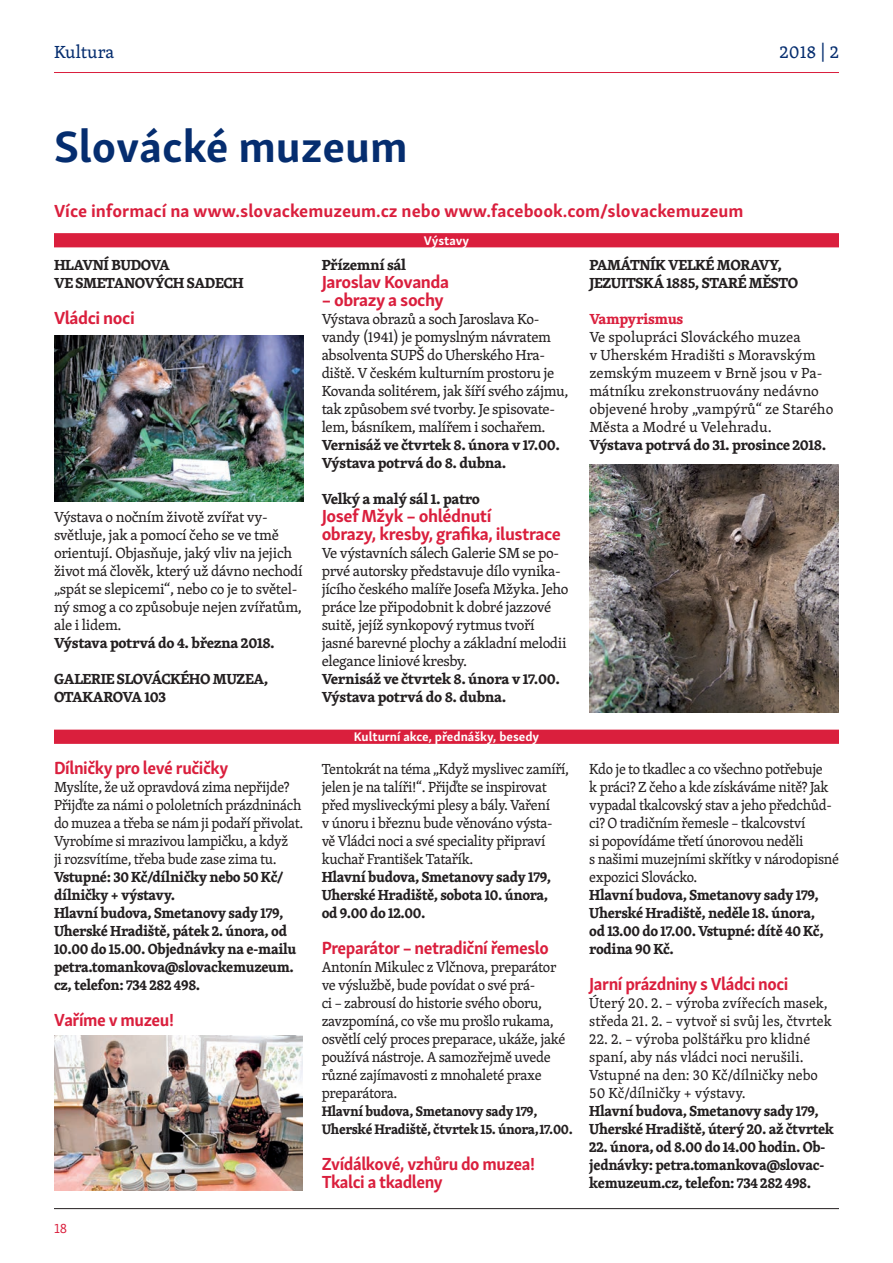
<style>
.page{position:relative;width:893px;height:1263px;background:#fff}
.page>*{position:absolute;margin:0;border:0;box-sizing:border-box;transform-origin:0 0}
.Nadpis{font:700 45px "Skolar Sans Latn";color:#052d6f}
.Podnadpis_červený{font:700 18px "Skolar Sans Latn";letter-spacing:-.025em;color:#da1f3d}
.Podnadpis_červený-2{font:700 18px "Skolar Sans Latn";letter-spacing:-.025em;color:#da1f3d;scale:.96 1}
.Podnadpis_červený-3{font:700 18px "Skolar Sans Latn";color:#da1f3d}
.Zakladni_text{font:700 18px/18px "Skolar Sans Latn";letter-spacing:-.025em;color:#da1f3d;scale:.96 1}
.Název_strany{font:18px "Skolar Latin";color:#052d6f}
.Zakladni_text-2{font:15px/18px "Skolar Latin";letter-spacing:-.025em;color:#231f20}
.Zakladni_text-3{font:15px/18px "Skolar Latin";letter-spacing:-.025em;color:#231f20;scale:.96 1}
.Zakladni_text-4{font:700 15px/18px "Skolar Latin";letter-spacing:-.025em;color:#231f20;scale:.96 1}
.Zakladni_text-5{font:700 15px/18px "Skolar Latin";letter-spacing:-.025em;color:#231f20}
.Zakladni_text-6{font:15px/18px "Skolar Latin";color:#231f20}
.Zakladni_text-7{font:15px/18px "Skolar Latin";color:#231f20;scale:.96 1}
.Zakladni_text-8{font:700 15px "Skolar Latin";letter-spacing:-.025em;color:#da1f3d}
.Zakladni_text-9{font:700 14.25px/18px "Skolar Latin";letter-spacing:-.025em;color:#231f20;scale:.95 1}
.t1{font:13.5px "Skolar Sans Latn";color:#da1f3d}
.zlatá_linka{font:700 12.9px "Skolar Sans Latn";color:#fff}
.s1{font-weight:700}
</style>
<div class="page">
<hr style="left:54px;top:72px;width:785px;height:1px;background:#da1f3d">
<hr style="left:54px;top:1208px;width:785px;height:1px;background:#231f20">
<div style="left:54px;top:233px;width:785px;height:14px;background:#da1f3d"></div>
<div style="left:54px;top:730px;width:785px;height:14px;background:#da1f3d"></div>
<img style="left:54px;top:335px;width:250px;height:166px">
<img style="left:54px;top:1035px;width:249px;height:156px">
<img style="left:589px;top:465px;width:250px;height:248px">
<p class="Název_strany" style="left:54px;top:38px;width:62px">Kultura</p>
<p class="Název_strany" style="left:779px;top:38px;width:61px">2018 | 2</p>
<p class="Nadpis" style="left:54px;top:110px;width:355px">Slovácké muzeum</p>
<p class="Podnadpis_červený-3" style="left:54px;top:196px;width:691px">Více informací na www.slovackemuzeum.cz nebo www.facebook.com/slovackemuzeum</p>
<p class="zlatá_linka" style="left:424px;top:230px;width:47px">Výstavy</p>
<p class="Zakladni_text-5" style="left:54px;top:255px;width:191px">HLAVNÍ BUDOVA<br>VE SMETANOVÝCH SADECH</p>
<p class="Podnadpis_červený" style="left:54px;top:303px;width:82px">Vládci noci</p>
<p class="Zakladni_text-2" style="left:54px;top:508px;width:250px">Výstava o nočním životě zvířat vy&shy;světluje, jak a pomocí čeho se ve tmě orientují. Objasňuje, jaký vliv na jejich život má člověk, který už dávno nechodí „spát se slepicemi“, nebo co je to světel&shy;ný smog a co způsobuje nejen zvířatům, ale i lidem.</p>
<p class="Zakladni_text-5" style="left:54px;top:633px;width:222px">Výstava potrvá do 4. března 2018.</p>
<p class="Zakladni_text-5" style="left:54px;top:669px;width:216px">GALERIE SLOVÁCKÉHO MUZEA,<br>OTAKAROVA 103</p>
<p class="Podnadpis_červený-2" style="left:54px;top:753px;width:183px">Dílničky pro levé ručičky</p>
<p class="Zakladni_text-3" style="left:54px;top:778px;width:261px">Myslíte, že už opravdová zima nepřijde?<br>Přijďte za námi o pololetních prázdninách do muzea a třeba se nám ji podaří přivolat.<br>Vyrobíme si mrazivou lampičku, a když<br>ji rozsvítíme, třeba bude zase zima tu.<br><span class="s1">Vstupné: 30 Kč/dílničky nebo 50 Kč/ dílničky + výstavy.</span></p>
<p class="Zakladni_text-4" style="left:54px;top:903px;width:254px">Hlavní budova, Smetanovy sady 179, Uherské Hradiště, pátek 2. února, od 10.00 do 15.00. Objednávky na e-mailu petra.tomankova@slovackemuzeum. cz, telefon: 734 282 498.</p>
<p class="Podnadpis_červený-2" style="left:54px;top:1005px;width:126px">Vaříme v muzeu!</p>
<p class="t1" style="left:54px;top:1218px;width:15px">18</p>
<p class="Zakladni_text-5" style="left:322px;top:255px;width:86px">Přízemní sál</p>
<p class="Podnadpis_červený" style="left:322px;top:267px;width:129px">Jaroslav Kovanda</p>
<p class="Podnadpis_červený" style="left:322px;top:285px;width:124px">– obrazy a sochy</p>
<p class="Zakladni_text-2" style="left:322px;top:310px;width:248px">Výstava obrazů a soch Jaroslava Ko&shy;vandy (1941) je pomyslným návratem absolventa SUPŠ do Uherského Hra&shy;diště. V českém kulturním prostoru je Kovanda solitérem, jak šíří svého zájmu, tak způsobem své tvorby. Je spisovate&shy;lem, básníkem, malířem i sochařem.</p>
<p class="Zakladni_text-5" style="left:322px;top:435px;width:240px">Vernisáž ve čtvrtek 8. února v 17.00.<br>Výstava potrvá do 8. dubna.</p>
<p class="Zakladni_text-5" style="left:322px;top:489px;width:160px">Velký a malý sál 1. patro</p>
<p class="Podnadpis_červený" style="left:322px;top:501px;width:171px">Josef Mžyk – ohlédnutí</p>
<p class="Podnadpis_červený" style="left:322px;top:519px;width:241px">obrazy, kresby, grafika, ilustrace</p>
<p class="Zakladni_text-2" style="left:322px;top:544px;width:248px">Ve výstavních sálech Galerie SM se po&shy;prvé autorsky představuje dílo vynika&shy;jícího českého malíře Josefa Mžyka. Jeho práce lze připodobnit k dobré jazzové suitě, jejíž synkopový rytmus tvoří jasné barevné plochy a základní melodii elegance liniové kresby.</p>
<p class="Zakladni_text-5" style="left:322px;top:669px;width:240px">Vernisáž ve čtvrtek 8. února v 17.00.<br>Výstava potrvá do 8. dubna.</p>
<p class="zlatá_linka" style="left:354px;top:726px;width:187px">Kulturní akce, přednášky, besedy</p>
<p class="Zakladni_text-3" style="left:322px;top:760px;width:259px">Tentokrát na téma „Když myslivec zamíří, jelen je na talíři!“. Přijďte se inspirovat před mysliveckými plesy a bály. Vaření<br>v únoru i březnu bude věnováno výsta&shy;vě Vládci noci a své speciality připraví kuchař František Tatařík.</p>
<p class="Zakladni_text-4" style="left:322px;top:867px;width:241px">Hlavní budova, Smetanovy sady 179,<br>Uherské Hradiště, sobota 10. února, od 9.00 do 12.00.</p>
<p class="Podnadpis_červený-2" style="left:322px;top:933px;width:238px">Preparátor – netradiční řemeslo</p>
<p class="Zakladni_text-2" style="left:322px;top:958px;width:245px">Antonín Mikulec z Vlčnova, preparátor ve výslužbě, bude povídat o své prá-<br>ci – zabrousí do historie svého oboru, zavzpomíná, co vše mu prošlo rukama, osvětlí celý proces preparace, ukáže, jaké používá nástroje. A samozřejmě uvede různé zajímavosti z mnohaleté praxe preparátora.</p>
<p class="Zakladni_text-9" style="left:322px;top:1102px;width:266px">Hlavní budova, Smetanovy sady 179,<br>Uherské Hradiště, čtvrtek 15. února,17.00.</p>
<p class="Zakladni_text" style="left:322px;top:1153px;width:224px">Zvídálkové, vzhůru do muzea!<br>Tkalci a tkadleny</p>
<p class="Zakladni_text-5" style="left:589px;top:255px;width:194px">PAMÁTNÍK VELKÉ MORAVY,</p>
<p class="Zakladni_text-5" style="left:589px;top:273px;width:210px">JEZUITSKÁ 1885, STARÉ MĚSTO</p>
<p class="Zakladni_text-8" style="left:589px;top:307px;width:96px">Vampyrismus</p>
<p class="Zakladni_text-6" style="left:589px;top:328px;width:246px">Ve spolupráci Slováckého muzea<br>v Uherském Hradišti s Moravským zemským muzeem v Brně jsou v Pa&shy;mátníku zrekonstruovány nedávno objevené hroby „vampýrů“ ze Starého<br>Města a Modré u Velehradu.<br><span class="s1">Výstava potrvá do 31. prosince 2018.</span></p>
<p class="Zakladni_text-3" style="left:589px;top:760px;width:261px">Kdo je to tkadlec a co všechno potřebuje<br>k práci? Z čeho a kde získáváme nitě? Jak vypadal tkalcovský stav a jeho předchůd&shy;ci? O tradičním řemesle – tkalcovství<br>si popovídáme třetí únorovou neděli<br>s našimi muzejními skřítky v národopisné expozici Slovácko.</p>
<p class="Zakladni_text-4" style="left:589px;top:885px;width:246px">Hlavní budova, Smetanovy sady 179,<br>Uherské Hradiště, neděle 18. února, od 13.00 do 17.00. Vstupné: dítě 40 Kč, rodina 90 Kč.</p>
<p class="Podnadpis_červený-2" style="left:589px;top:969px;width:209px">Jarní prázdniny s Vládci noci</p>
<p class="Zakladni_text-7" style="left:589px;top:994px;width:254px">Úterý 20. 2. – výroba zvířecích masek, středa 21. 2. – vytvoř si svůj les, čtvrtek</p>
<p class="Zakladni_text-7" style="left:589px;top:1030px;width:240px">22. 2. – výroba polštářku pro klidné spaní, aby nás vládci noci nerušili.<br>Vstupné na den: 30 Kč/dílničky nebo 50 Kč/dílničky + výstavy.</p>
<p class="Zakladni_text-4" style="left:589px;top:1101px;width:256px">Hlavní budova, Smetanovy sady 179,<br>Uherské Hradiště, úterý 20. až čtvrtek</p>
<p class="Zakladni_text-4" style="left:589px;top:1137px;width:248px;text-align:justify">22. února, od 8.00 do 14.00 hodin. Ob&shy;jednávky: petra.tomankova@slovac&shy;kemuzeum.cz, telefon: 734 282 498.</p>
</div>
